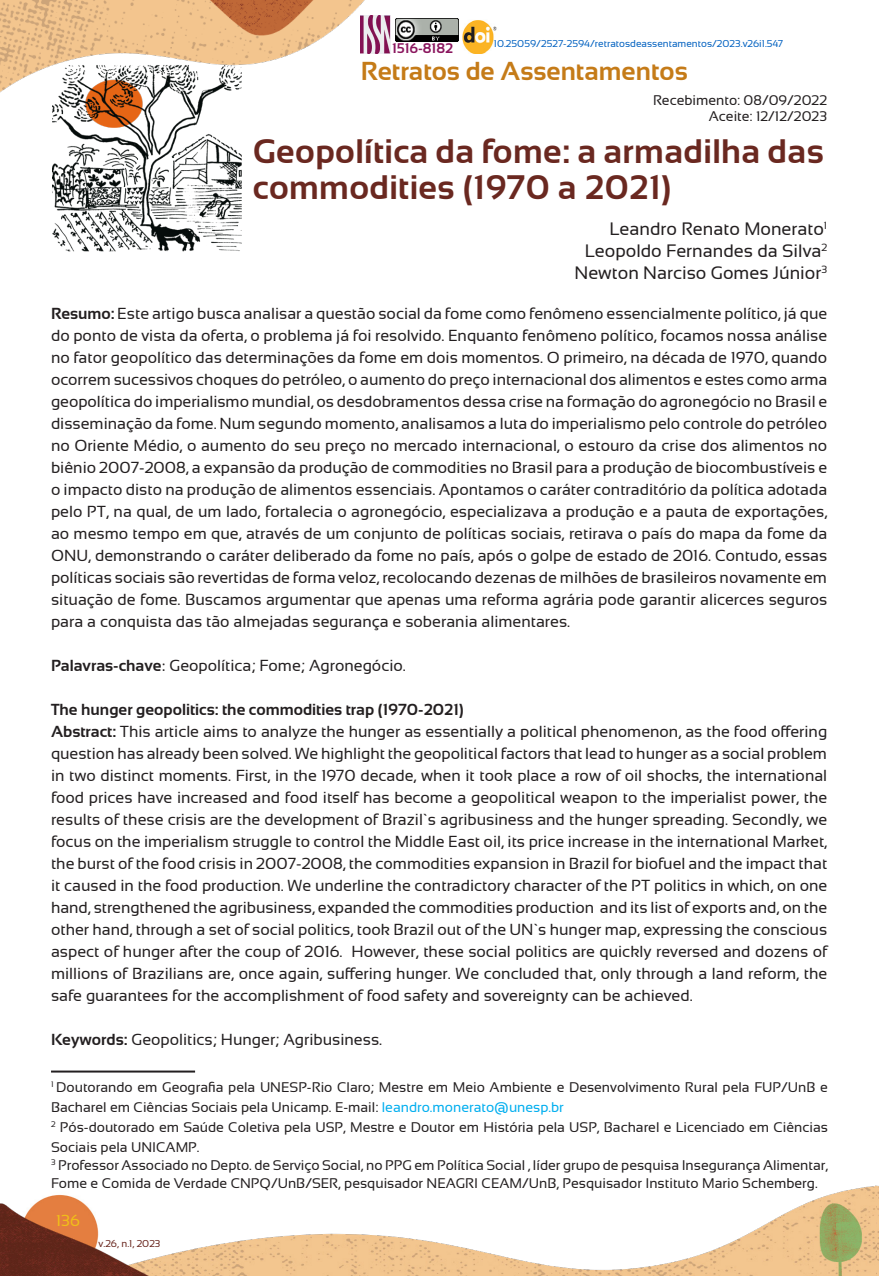
<style>
.page{position:relative;width:879px;height:1276px;background:#fff}
.page>*{position:absolute;margin:0;border:0;box-sizing:border-box;transform-origin:0 0}
.t1{font:700 34px/36px "Sansation";letter-spacing:.01em;color:#6a2820}
.t2{font:700 26px "Sansation";color:#c57b18}
.t3{font:18px/22px "Sansation";color:#231f20;text-align:right}
.t4{font:16px/22px "Sansation";color:#231f20;text-align:justify}
.t5{font:16px "Sansation";color:#f1bf18}
.t6{font:14px/20px "Sansation";color:#231f20}
.t7{font:700 14px "Sansation";color:#8a165e}
.t8{font:10px "Sansation";color:#0563c1}
.t9{font:10px "Sansation";color:#6a2820}
.s1{font-weight:700}
.s2{font-family:"Calibri"}
.s3{color:#00aeef}
</style>
<div class="page">
<img style="left:876px;top:1185px;width:3px;height:91px">
<img style="left:0;top:1185px;width:876px;height:91px">
<img style="left:0;top:0;width:473px;height:93px">
<img style="left:361px;top:15px;width:30px;height:38px">
<img style="left:395px;top:19px;width:63px;height:22px">
<img style="left:462px;top:20px;width:35px;height:33px">
<img style="left:52px;top:59px;width:197px;height:193px">
<div style="left:209px;top:102px;width:36px;height:28px;background:#fff"></div>
<hr style="left:51px;top:1070px;width:144px;height:2px;background:#231f20">
<p class="t7" style="left:392px;top:41px;width:62px">1516-8182</p>
<p class="t8" style="left:494px;top:38px;width:291px">10.25059/2527-2594/retratosdeassentamentos/2023.v26i1.547</p>
<h2 class="t2" style="left:361px;top:56px;width:328px">Retratos de Assentamentos</h2>
<p class="t6" style="left:653px;top:93px;width:176px;line-height:16px;text-align:right">Recebimento: 08/09/2022<br>Aceite: 12/12/2023</p>
<h1 class="t1" style="left:253px;top:133px;width:572px">Geopolítica da fome: a armadilha das commodities (1970 a 2021)</h1>
<p class="t3" style="left:574px;top:217px;width:254px">Leandro Renato Monerato<sup>1<br></sup>Leopoldo Fernandes da Silva<sup>2<br></sup>Newton Narciso Gomes Júnior<sup>3</sup></p>
<p class="t4" style="left:51px;top:302px;width:778px"><span class="s1">Resumo:</span> Este artigo busca analisar a questão social da fome como fenômeno essencialmente político, já que do ponto de vista da oferta, o problema já foi resolvido. Enquanto fenômeno político, focamos nossa análise no fator geopolítico das determinações da fome em dois momentos. O primeiro, na década de 1970, quando ocorrem sucessivos choques do petróleo, o aumento do preço internacional dos alimentos e estes como arma geopolítica do imperialismo mundial, os desdobramentos dessa crise na formação do agronegócio no Brasil e disseminação da fome. Num segundo momento, analisamos a luta do imperialismo pelo controle do petróleo no Oriente Médio, o aumento do seu preço no mercado internacional, o estouro da crise dos alimentos no biênio 2007-2008, a expansão da produção de commodities no Brasil para a produção de biocombustíveis e o impacto disto na produção de alimentos essenciais. Apontamos o caráter contraditório da política adotada pelo PT, na qual, de um lado, fortalecia o agronegócio, especializava a produção e a pauta de exportações, ao mesmo tempo em que, através de um conjunto de políticas sociais, retirava o país do mapa da fome da ONU, demonstrando o caráter deliberado da fome no país, após o golpe de estado de 2016. Contudo, essas políticas sociais são revertidas de forma veloz, recolocando dezenas de milhões de brasileiros novamente em situação de fome. Buscamos argumentar que apenas uma reforma agrária pode garantir alicerces seguros para a conquista das tão almejadas segurança e soberania alimentares.</p>
<p class="t4" style="left:51px;top:654px;width:356px"><span class="s1">Palavras-chave</span><span class="s2">:</span> Geopolítica; Fome; Agronegócio.</p>
<p class="t4" style="left:51px;top:698px;width:778px;text-align:left"><span class="s1">The hunger geopolitics: the commodities trap (1970-2021)<br>Abstract:</span> This article aims to analyze the hunger as essentially a political phenomenon, as the food offering question has already been solved. We highlight the geopolitical factors that lead to hunger as a social problem in two distinct moments. First, in the 1970 decade, when it took place a row of oil shocks, the international food prices have increased and food itself has become a geopolitical weapon to the imperialist power, the results of these crisis are the development of Brazil`s agribusiness and the hunger spreading. Secondly, we focus on the imperialism struggle to control the Middle East oil, its price increase in the international Market, the burst of the food crisis in 2007-2008, the commodities expansion in Brazil for biofuel and the impact that it caused in the food production. We underline the contradictory character of the PT politics in which, on one hand, strengthened the agribusiness, expanded the commodities production and its list of exports and, on the other hand, through a set of social politics, took Brazil out of the UN`s hunger map, expressing the conscious aspect of hunger after the coup of 2016. However, these social politics are quickly reversed and dozens of millions of Brazilians are, once again, suffering hunger. We concluded that, only through a land reform, the safe guarantees for the accomplishment of food safety and sovereignty can be achieved.</p>
<p class="t4" style="left:51px;top:1028px;width:333px"><span class="s1">Keywords:</span> Geopolitics; Hunger; Agribusiness.</p>
<p class="t6" style="left:51px;top:1076px;width:778px"><sup>1</sup> Doutorando em Geografia pela UNESP-Rio Claro; Mestre em Meio Ambiente e Desenvolvimento Rural pela FUP/UnB e Bacharel em Ciências Sociais pela Unicamp. E-mail: <span class="s3">leandro.monerato@unesp.br<br></span><sup>2</sup> Pós-doutorado em Saúde Coletiva pela USP, Mestre e Doutor em História pela USP, Bacharel e Licenciado em Ciências Sociais pela UNICAMP.</p>
<p class="t6" style="left:51px;top:1155px;width:778px;line-height:18px"><sup>3</sup> Professor Associado no Depto. de Serviço Social, no PPG em Política Social , líder grupo de pesquisa Insegurança Alimentar,<br>Fome e Comida de Verdade CNPQ/UnB/SER, pesquisador NEAGRI CEAM/UnB, Pesquisador Instituto Mario Schemberg.</p>
<p class="t5" style="left:56px;top:1211px;width:25px">136</p>
<p class="t9" style="left:99px;top:1237px;width:63px">v.26, n.1, 2023</p>
</div>
